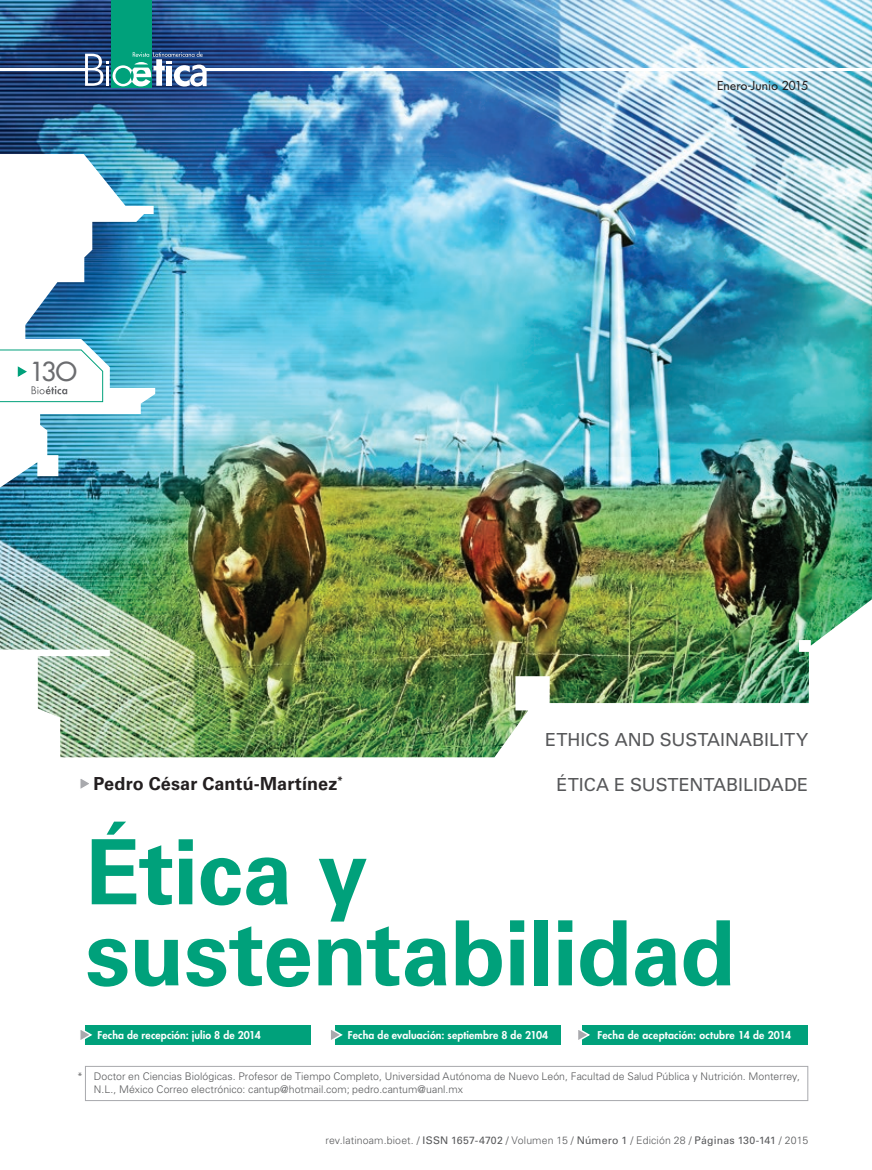
<style>
.page{position:relative;width:872px;height:1170px;background:#fff}
.page>*{position:absolute;margin:0;border:0;box-sizing:border-box;transform-origin:0 0}
.titulo_2{font:700 90px/81px "Univers LT Std";letter-spacing:-.01em;color:#00a17b}
.t1{font:500 25.5px "Futura Std";color:#6c6d70}
.titulo_small{font:18px "Univers LT Std";color:#57585a}
.t2{font:700 18px "Univers LT Std";letter-spacing:.005em;color:#231f20}
.t3{font:500 12px "Futura Std";letter-spacing:.015em;color:#231f20}
.texto_datos_autor{font:300 10.5px/12.8px "Univers LT Std";letter-spacing:.005em;color:#57585a}
.t4{font:800 10.5px "Futura Std";letter-spacing:.015em;color:#fff}
.titulo_small-2{font:300 10.5px "Univers LT Std";color:#57585a}
.s1{font-weight:400}
</style>
<div class="page">
<img style="left:0;top:0;width:872px;height:757px">
<div style="left:111px;top:0;width:41px;height:88px;background:#00a17b"></div>
<hr style="left:0;top:68px;width:88px;height:2px;background:#fff">
<hr style="left:204px;top:68px;width:668px;height:2px;background:#fff">
<svg style="left:85px;top:52px;width:122px;height:35px"></svg>
<div style="left:85px;top:1065px;width:723px;height:35px;background:#fff;border:1px solid #a8a9ad"></div>
<div style="left:335px;top:1025px;width:226px;height:19px;background:#00a17b"></div>
<div style="left:85px;top:1025px;width:225px;height:19px;background:#00a17b"></div>
<svg style="left:331px;top:1030px;width:12px;height:10px"></svg>
<svg style="left:80px;top:1030px;width:13px;height:10px"></svg>
<div style="left:583px;top:1025px;width:225px;height:19px;background:#00a17b"></div>
<svg style="left:578px;top:1026px;width:12px;height:17px"></svg>
<svg style="left:80px;top:779px;width:9px;height:10px"></svg>
<svg style="left:0;top:349px;width:103px;height:53px"></svg>
<p class="t1" style="left:30px;top:355px;width:49px">13O</p>
<p class="t3" style="left:717px;top:78px;width:92px">Enero-Junio 2015</p>
<p class="titulo_small" style="left:545px;top:729px;width:264px">ETHICS AND SUSTAINABILITY</p>
<p class="titulo_small" style="left:556px;top:774px;width:253px">ÉTICA E SUSTENTABILIDADE</p>
<p class="t2" style="left:94px;top:773px;width:251px">Pedro César Cantú-Martínez<sup>*</sup></p>
<p class="titulo_2" style="left:85px;top:832px;width:652px">Ética y sustentabilidad</p>
<p class="t4" style="left:97px;top:1028px;width:165px">Fecha de recepción: julio 8 de 2014</p>
<p class="t4" style="left:348px;top:1028px;width:202px">Fecha de evaluación: septiembre 8 de 2104</p>
<p class="t4" style="left:597px;top:1028px;width:195px">Fecha de aceptación: octubre 14 de 2014</p>
<p class="titulo_small-2" style="left:77px;top:1069px;width:7px">*</p>
<p class="texto_datos_autor" style="left:94px;top:1069px;width:707px">Doctor en Ciencias Biológicas. Profesor de Tiempo Completo, Universidad Autónoma de Nuevo León, Facultad de Salud Pública y Nutrición. Monterrey,<br>N.L., México Correo electrónico: cantup@hotmail.com; pedro.cantum@uanl.mx</p>
<p class="texto_datos_autor" style="left:325px;top:1133px;width:484px">rev.latinoam.bioet. / <span class="s1">ISSN 1657-4702</span> / Volumen 15 / <span class="s1">Número 1</span> / Edición 28 / <span class="s1">Páginas 130-141</span> / 2015</p>
</div>
